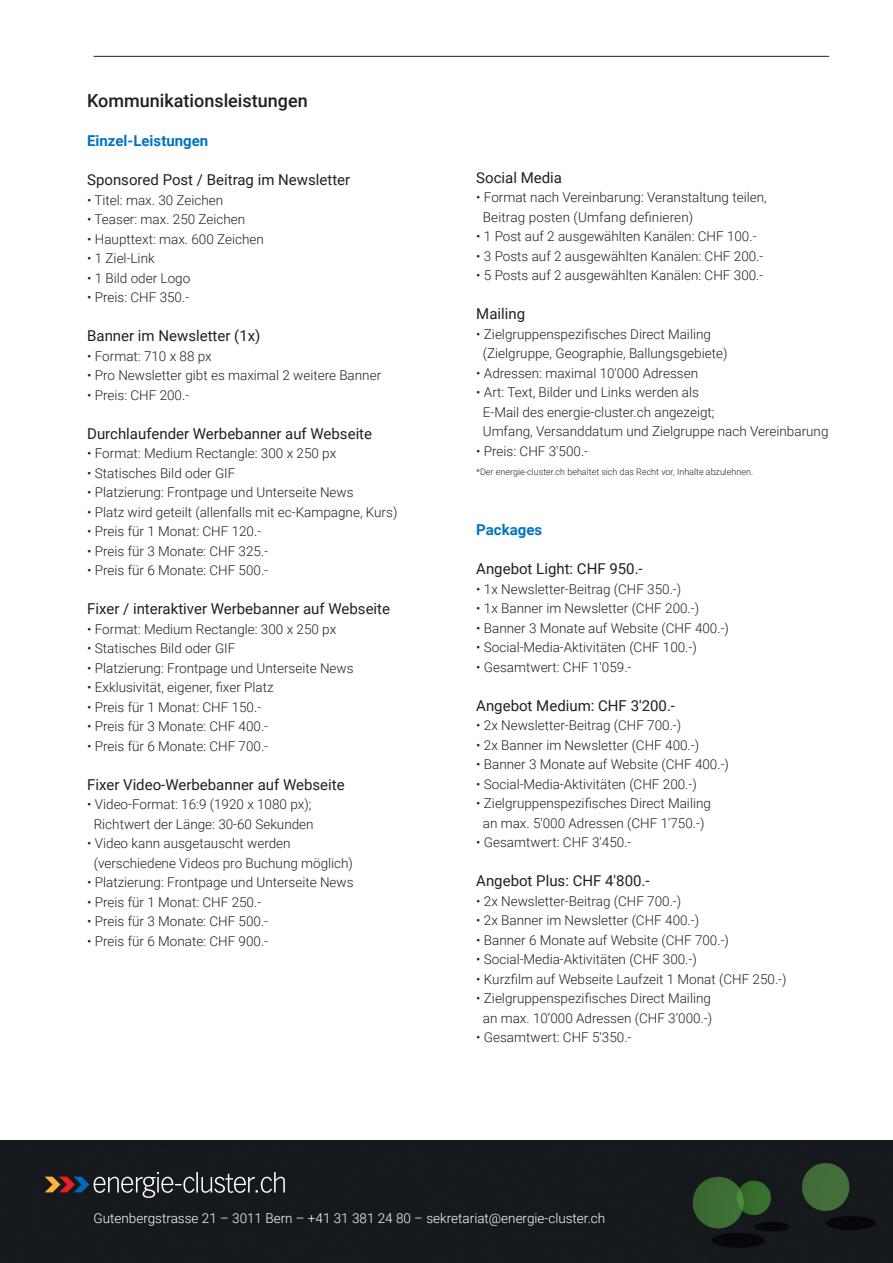
<style>
.page{position:relative;width:893px;height:1263px;background:#fff}
.page>*{position:absolute;margin:0;border:0;box-sizing:border-box;transform-origin:0 0}
.t1{font:500 18px "Roboto";color:#231f20}
.t2{font:15px "Roboto";color:#231f20}
.t3{font:700 15px "Roboto";color:#0075be}
.t4{font:300 13.5px/19.5px "Roboto";color:#231f20;text-align:center}
.t5{font:300 13.5px "Roboto";color:#fff}
.t6{font:300 9px "Roboto";color:#231f20}
</style>
<div class="page">
<div style="left:0;top:1140px;width:893px;height:123px;background:#15191d"></div>
<svg style="left:45px;top:1172px;width:240px;height:26px;background:#3e3e40"></svg>
<hr style="left:94px;top:56px;width:735px;height:1px;background:#231f20">
<p class="t1" style="left:87px;top:88px;width:222px">Kommunikationsleistungen</p>
<p class="t3" style="left:87px;top:130px;width:123px">Einzel-Leistungen</p>
<p class="t2" style="left:87px;top:169px;width:265px">Sponsored Post / Beitrag im Newsletter</p>
<p class="t4" style="left:87px;top:189px;width:138px">• Titel: max. 30 Zeichen</p>
<p class="t4" style="left:87px;top:209px;width:160px">• Teaser: max. 250 Zeichen</p>
<p class="t4" style="left:87px;top:228px;width:178px">• Haupttext: max. 600 Zeichen</p>
<p class="t4" style="left:87px;top:248px;width:69px">• 1 Ziel-Link</p>
<p class="t4" style="left:87px;top:267px;width:105px">• 1 Bild oder Logo</p>
<p class="t4" style="left:87px;top:287px;width:104px">• Preis: CHF 350.-</p>
<p class="t2" style="left:87px;top:325px;width:175px">Banner im Newsletter (1x)</p>
<p class="t4" style="left:87px;top:345px;width:126px">• Format: 710 x 88 px</p>
<p class="t4" style="left:87px;top:365px;width:296px">• Pro Newsletter gibt es maximal 2 weitere Banner</p>
<p class="t4" style="left:87px;top:384px;width:104px">• Preis: CHF 200.-</p>
<p class="t2" style="left:87px;top:423px;width:286px">Durchlaufender Werbebanner auf Webseite</p>
<p class="t4" style="left:87px;top:443px;width:251px">• Format: Medium Rectangle: 300 x 250 px</p>
<p class="t4" style="left:87px;top:462px;width:150px">• Statisches Bild oder GIF</p>
<p class="t4" style="left:87px;top:482px;width:268px">• Platzierung: Frontpage und Unterseite News</p>
<p class="t4" style="left:87px;top:501px;width:312px">• Platz wird geteilt (allenfalls mit ec-Kampagne, Kurs)</p>
<p class="t4" style="left:87px;top:521px;width:176px">• Preis für 1 Monat: CHF 120.-</p>
<p class="t4" style="left:87px;top:540px;width:182px">• Preis für 3 Monate: CHF 325.-</p>
<p class="t4" style="left:87px;top:560px;width:182px">• Preis für 6 Monate: CHF 500.-</p>
<p class="t2" style="left:87px;top:598px;width:304px">Fixer / interaktiver Werbebanner auf Webseite</p>
<p class="t4" style="left:87px;top:618px;width:251px">• Format: Medium Rectangle: 300 x 250 px</p>
<p class="t4" style="left:87px;top:638px;width:150px">• Statisches Bild oder GIF</p>
<p class="t4" style="left:87px;top:657px;width:268px">• Platzierung: Frontpage und Unterseite News</p>
<p class="t4" style="left:87px;top:677px;width:188px">• Exklusivität, eigener, fixer Platz</p>
<p class="t4" style="left:87px;top:696px;width:176px">• Preis für 1 Monat: CHF 150.-</p>
<p class="t4" style="left:87px;top:716px;width:182px">• Preis für 3 Monate: CHF 400.-</p>
<p class="t4" style="left:87px;top:735px;width:182px">• Preis für 6 Monate: CHF 700.-</p>
<p class="t2" style="left:87px;top:774px;width:259px">Fixer Video-Werbebanner auf Webseite</p>
<p class="t4" style="left:87px;top:794px;width:228px">• Video-Format: 16:9 (1920 x 1080 px);<br>Richtwert der Länge: 30-60 Sekunden</p>
<p class="t4" style="left:94px;top:833px;width:261px;text-align:left;text-indent:-7px">• Video kann ausgetauscht werden (verschiedene Videos pro Buchung möglich)</p>
<p class="t4" style="left:87px;top:872px;width:268px">• Platzierung: Frontpage und Unterseite News</p>
<p class="t4" style="left:87px;top:891px;width:176px">• Preis für 1 Monat: CHF 250.-</p>
<p class="t4" style="left:87px;top:911px;width:182px">• Preis für 3 Monate: CHF 500.-</p>
<p class="t4" style="left:87px;top:930px;width:182px">• Preis für 6 Monate: CHF 900.-</p>
<p class="t2" style="left:476px;top:167px;width:87px">Social Media</p>
<p class="t4" style="left:483px;top:187px;width:285px;text-align:left;text-indent:-7px">• Format nach Vereinbarung: Veranstaltung teilen,<br>Beitrag posten (Umfang definieren)</p>
<p class="t4" style="left:476px;top:226px;width:282px">• 1 Post auf 2 ausgewählten Kanälen: CHF 100.-</p>
<p class="t4" style="left:476px;top:246px;width:289px">• 3 Posts auf 2 ausgewählten Kanälen: CHF 200.-</p>
<p class="t4" style="left:476px;top:265px;width:289px">• 5 Posts auf 2 ausgewählten Kanälen: CHF 300.-</p>
<p class="t2" style="left:476px;top:303px;width:50px">Mailing</p>
<p class="t4" style="left:476px;top:324px;width:236px">• Zielgruppenspezifisches Direct Mailing</p>
<p class="t4" style="left:483px;top:343px;width:246px">(Zielgruppe, Geographie, Ballungsgebiete)</p>
<p class="t4" style="left:476px;top:363px;width:223px">• Adressen: maximal 10'000 Adressen</p>
<p class="t4" style="left:483px;top:382px;width:347px;text-align:left;text-indent:-7px">• Art: Text, Bilder und Links werden als<br>E-Mail des energie-cluster.ch angezeigt;<br>Umfang, Versanddatum und Zielgruppe nach Vereinbarung</p>
<p class="t4" style="left:476px;top:441px;width:113px">• Preis: CHF 3'500.-</p>
<p class="t6" style="left:476px;top:466px;width:278px">*Der energie-cluster.ch behaltet sich das Recht vor, Inhalte abzulehnen.</p>
<p class="t3" style="left:476px;top:519px;width:67px">Packages</p>
<p class="t2" style="left:476px;top:558px;width:168px">Angebot Light: CHF 950.-</p>
<p class="t4" style="left:476px;top:579px;width:206px">• 1x Newsletter-Beitrag (CHF 350.-)</p>
<p class="t4" style="left:476px;top:598px;width:224px">• 1x Banner im Newsletter (CHF 200.-)</p>
<p class="t4" style="left:476px;top:618px;width:254px">• Banner 3 Monate auf Website (CHF 400.-)</p>
<p class="t4" style="left:476px;top:637px;width:222px">• Social-Media-Aktivitäten (CHF 100.-)</p>
<p class="t4" style="left:476px;top:657px;width:157px">• Gesamtwert: CHF 1'059.-</p>
<p class="t2" style="left:476px;top:695px;width:200px">Angebot Medium: CHF 3'200.-</p>
<p class="t4" style="left:476px;top:715px;width:206px">• 2x Newsletter-Beitrag (CHF 700.-)</p>
<p class="t4" style="left:476px;top:735px;width:224px">• 2x Banner im Newsletter (CHF 400.-)</p>
<p class="t4" style="left:476px;top:754px;width:254px">• Banner 3 Monate auf Website (CHF 400.-)</p>
<p class="t4" style="left:476px;top:774px;width:222px">• Social-Media-Aktivitäten (CHF 200.-)</p>
<p class="t4" style="left:476px;top:793px;width:236px">• Zielgruppenspezifisches Direct Mailing an max. 5'000 Adressen (CHF 1'750.-)</p>
<p class="t4" style="left:476px;top:832px;width:157px">• Gesamtwert: CHF 3'450.-</p>
<p class="t2" style="left:476px;top:870px;width:175px">Angebot Plus: CHF 4'800.-</p>
<p class="t4" style="left:476px;top:891px;width:206px">• 2x Newsletter-Beitrag (CHF 700.-)</p>
<p class="t4" style="left:476px;top:910px;width:224px">• 2x Banner im Newsletter (CHF 400.-)</p>
<p class="t4" style="left:476px;top:930px;width:254px">• Banner 6 Monate auf Website (CHF 700.-)</p>
<p class="t4" style="left:476px;top:949px;width:222px">• Social-Media-Aktivitäten (CHF 300.-)</p>
<p class="t4" style="left:476px;top:969px;width:312px">• Kurzfilm auf Webseite Laufzeit 1 Monat (CHF 250.-)</p>
<p class="t4" style="left:476px;top:988px;width:237px">• Zielgruppenspezifisches Direct Mailing an max. 10’000 Adressen (CHF 3’000.-)</p>
<p class="t4" style="left:476px;top:1027px;width:157px">• Gesamtwert: CHF 5'350.-</p>
<p class="t5" style="left:94px;top:1209px;width:513px">Gutenbergstrasse 21 – 3011 Bern – +41 31 381 24 80 – sekretariat@energie-cluster.ch</p>
</div>
